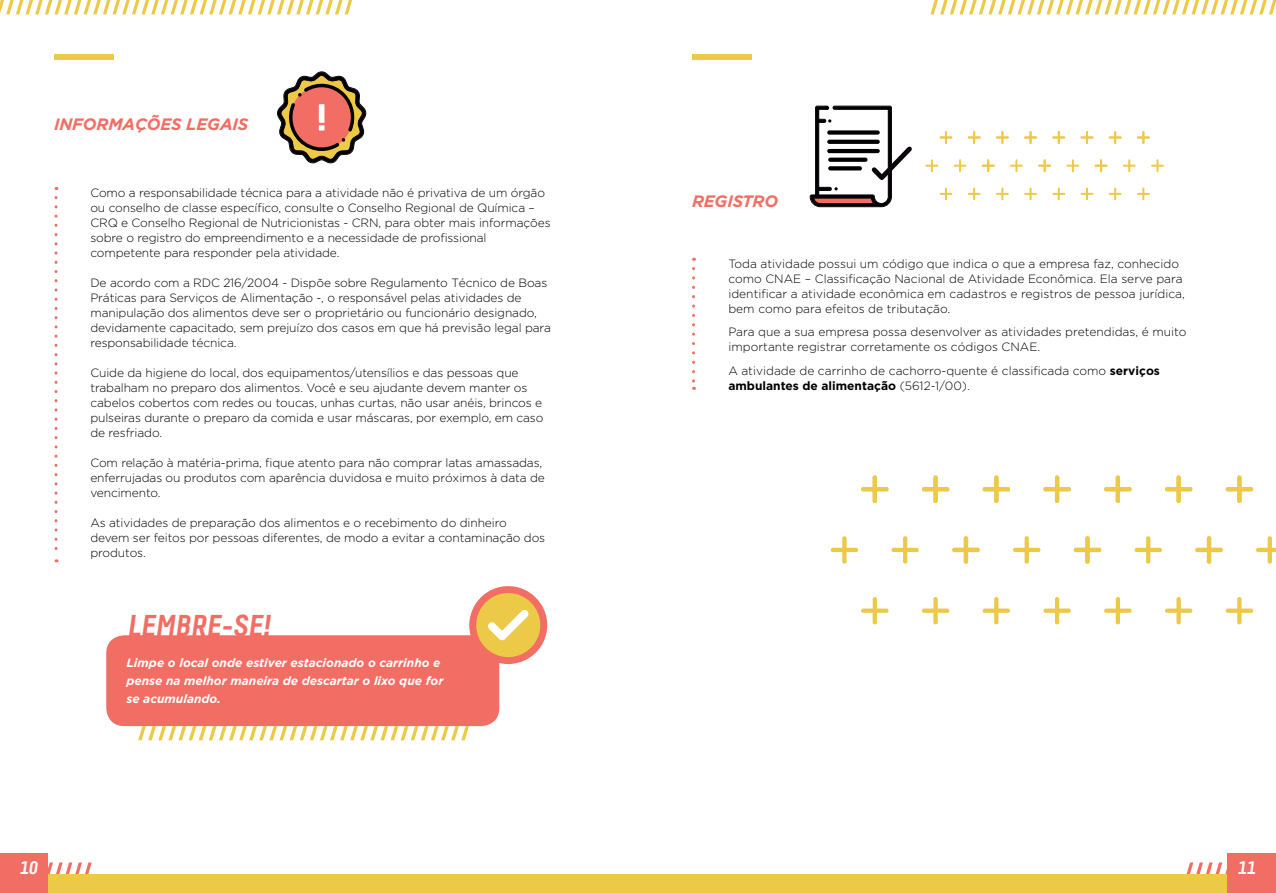
<style>
.page{position:relative;width:1276px;height:893px;background:#fff}
.page>*{position:absolute;margin:0;border:0;box-sizing:border-box;transform-origin:0 0}
.t1{font:italic 700 30px "Decima Pro A";letter-spacing:-.02em;color:#f26d63}
.t2{font:italic 700 18px "Decima Pro A";color:#fff}
.t3{font:italic 700 16.5px "Gotham";letter-spacing:-.01em;color:#f26d63}
.t4{font:300 12px/15px "Gotham";letter-spacing:-.01em;color:#000}
.t5{font:italic 700 12px/18px "Gotham";color:#fff}
.s1{font-weight:700}
</style>
<div class="page">
<svg style="left:48px;top:862px;width:44px;height:12px"></svg>
<svg style="left:1186px;top:862px;width:41px;height:12px"></svg>
<div style="left:0;top:874px;width:1276px;height:19px;background:#edc948"></div>
<svg style="left:0;top:0;width:353px;height:14px"></svg>
<svg style="left:930px;top:0;width:346px;height:14px"></svg>
<div style="left:0;top:853px;width:48px;height:40px;background:#f26d63"></div>
<div style="left:1227px;top:853px;width:49px;height:40px;background:#f26d63"></div>
<div style="left:54px;top:54px;width:59px;height:5px;background:#edc948"></div>
<svg style="left:138px;top:726px;width:331px;height:14px"></svg>
<div style="left:106px;top:635px;width:393px;height:91px;background:#f26d63;border-radius:18px"></div>
<svg style="left:809px;top:105px;width:103px;height:102px"></svg>
<svg style="left:939px;top:188px;width:13px;height:12px"></svg>
<svg style="left:968px;top:188px;width:12px;height:12px"></svg>
<svg style="left:925px;top:159px;width:13px;height:13px"></svg>
<svg style="left:953px;top:159px;width:13px;height:13px"></svg>
<svg style="left:939px;top:131px;width:13px;height:13px"></svg>
<svg style="left:968px;top:131px;width:12px;height:13px"></svg>
<svg style="left:996px;top:188px;width:12px;height:12px"></svg>
<svg style="left:1024px;top:188px;width:13px;height:12px"></svg>
<svg style="left:982px;top:159px;width:12px;height:13px"></svg>
<svg style="left:1010px;top:159px;width:13px;height:13px"></svg>
<svg style="left:996px;top:131px;width:12px;height:13px"></svg>
<svg style="left:1024px;top:131px;width:13px;height:13px"></svg>
<svg style="left:1052px;top:188px;width:13px;height:12px"></svg>
<svg style="left:1080px;top:188px;width:13px;height:12px"></svg>
<svg style="left:1038px;top:159px;width:13px;height:13px"></svg>
<svg style="left:1066px;top:159px;width:13px;height:13px"></svg>
<svg style="left:1052px;top:131px;width:13px;height:13px"></svg>
<svg style="left:1080px;top:131px;width:13px;height:13px"></svg>
<svg style="left:1108px;top:188px;width:13px;height:12px"></svg>
<svg style="left:1137px;top:188px;width:12px;height:12px"></svg>
<svg style="left:1094px;top:159px;width:13px;height:13px"></svg>
<svg style="left:1123px;top:159px;width:12px;height:13px"></svg>
<svg style="left:1151px;top:159px;width:12px;height:13px"></svg>
<svg style="left:1108px;top:131px;width:13px;height:13px"></svg>
<svg style="left:1137px;top:131px;width:12px;height:13px"></svg>
<div style="left:692px;top:54px;width:59px;height:5px;background:#edc948"></div>
<svg style="left:277px;top:71px;width:90px;height:93px"></svg>
<svg style="left:469px;top:586px;width:78px;height:78px"></svg>
<svg style="left:861px;top:597px;width:27px;height:27px"></svg>
<svg style="left:922px;top:597px;width:27px;height:27px"></svg>
<svg style="left:830px;top:536px;width:28px;height:28px"></svg>
<svg style="left:891px;top:536px;width:28px;height:28px"></svg>
<svg style="left:861px;top:475px;width:27px;height:28px"></svg>
<svg style="left:922px;top:475px;width:27px;height:28px"></svg>
<svg style="left:982px;top:597px;width:28px;height:27px"></svg>
<svg style="left:1043px;top:597px;width:27px;height:27px"></svg>
<svg style="left:952px;top:536px;width:27px;height:28px"></svg>
<svg style="left:1013px;top:536px;width:27px;height:28px"></svg>
<svg style="left:982px;top:475px;width:28px;height:28px"></svg>
<svg style="left:1043px;top:475px;width:27px;height:28px"></svg>
<svg style="left:1104px;top:597px;width:27px;height:27px"></svg>
<svg style="left:1165px;top:597px;width:27px;height:27px"></svg>
<svg style="left:1073px;top:536px;width:28px;height:28px"></svg>
<svg style="left:1134px;top:536px;width:28px;height:28px"></svg>
<svg style="left:1104px;top:475px;width:27px;height:28px"></svg>
<svg style="left:1165px;top:475px;width:27px;height:28px"></svg>
<svg style="left:1225px;top:597px;width:28px;height:27px"></svg>
<svg style="left:1195px;top:536px;width:27px;height:28px"></svg>
<svg style="left:1256px;top:536px;width:20px;height:28px"></svg>
<svg style="left:1225px;top:475px;width:28px;height:28px"></svg>
<svg style="left:55px;top:198px;width:3px;height:364px"></svg>
<svg style="left:692px;top:269px;width:3px;height:121px"></svg>
<h3 class="t3" style="left:54px;top:114px;width:43px">INFORMAÇ</h3>
<h3 class="t3" style="left:147px;top:114px;width:103px">ÕES LE GAIS</h3>
<p class="t4" style="left:90px;top:185px;width:462px">Como a responsabilidade técnica para a atividade não é privativa de um órgão ou conselho de classe específico, consulte o Conselho Regional de Química – CRQ e Conselho Regional de Nutricionistas - CRN, para obter mais informações sobre o registro do empreendimento e a necessidade de profissional competente para responder pela atividade.</p>
<p class="t4" style="left:90px;top:275px;width:462px">De acordo com a RDC 216/2004 - Dispõe sobre Regulamento Técnico de Boas Práticas para Serviços de Alimentação -, o responsável pelas atividades de manipulação dos alimentos deve ser o proprietário ou funcionário designado, devidamente capacitado, sem prejuízo dos casos em que há previsão legal para responsabilidade técnica.</p>
<p class="t4" style="left:90px;top:365px;width:454px">Cuide da higiene do local, dos equipamentos/utensílios e das pessoas que trabalham no preparo dos alimentos. Você e seu ajudante devem manter os cabelos cobertos com redes ou toucas, unhas curtas, não usar anéis, brincos e pulseiras durante o preparo da comida e usar máscaras, por exemplo, em caso de resfriado.</p>
<p class="t4" style="left:90px;top:455px;width:456px">Com relação à matéria-prima, fique atento para não comprar latas amassadas, enferrujadas ou produtos com aparência duvidosa e muito próximos à data de vencimento.</p>
<p class="t4" style="left:90px;top:515px;width:456px">As atividades de preparação dos alimentos e o recebimento do dinheiro devem ser feitos por pessoas diferentes, de modo a evitar a contaminação dos produtos.</p>
<h1 class="t1" style="left:127px;top:608px;width:145px">LEMBRE-SE!</h1>
<p class="t5" style="left:126px;top:653px;width:318px">Limpe o local onde estiver estacionado o carrinho e pense na melhor maneira de descartar o lixo que for se acumulando.</p>
<h3 class="t3" style="left:692px;top:191px;width:75px">REGISTRO</h3>
<p class="t4" style="left:728px;top:256px;width:458px">Toda atividade possui um código que indica o que a empresa faz, conhecido como CNAE – Classificação Nacional de Atividade Econômica. Ela serve para identificar a atividade econômica em cadastros e registros de pessoa jurídica, bem como para efeitos de tributação.</p>
<p class="t4" style="left:728px;top:324px;width:459px">Para que a sua empresa possa desenvolver as atividades pretendidas, é muito importante registrar corretamente os códigos CNAE.</p>
<p class="t4" style="left:728px;top:363px;width:433px">A atividade de carrinho de cachorro-quente é classificada como <span class="s1">serviços ambulantes de alimentação</span> (5612-1/00).</p>
<h2 class="t2" style="left:20px;top:856px;width:20px">10</h2>
<h2 class="t2" style="left:1237px;top:856px;width:20px">11</h2>
</div>
